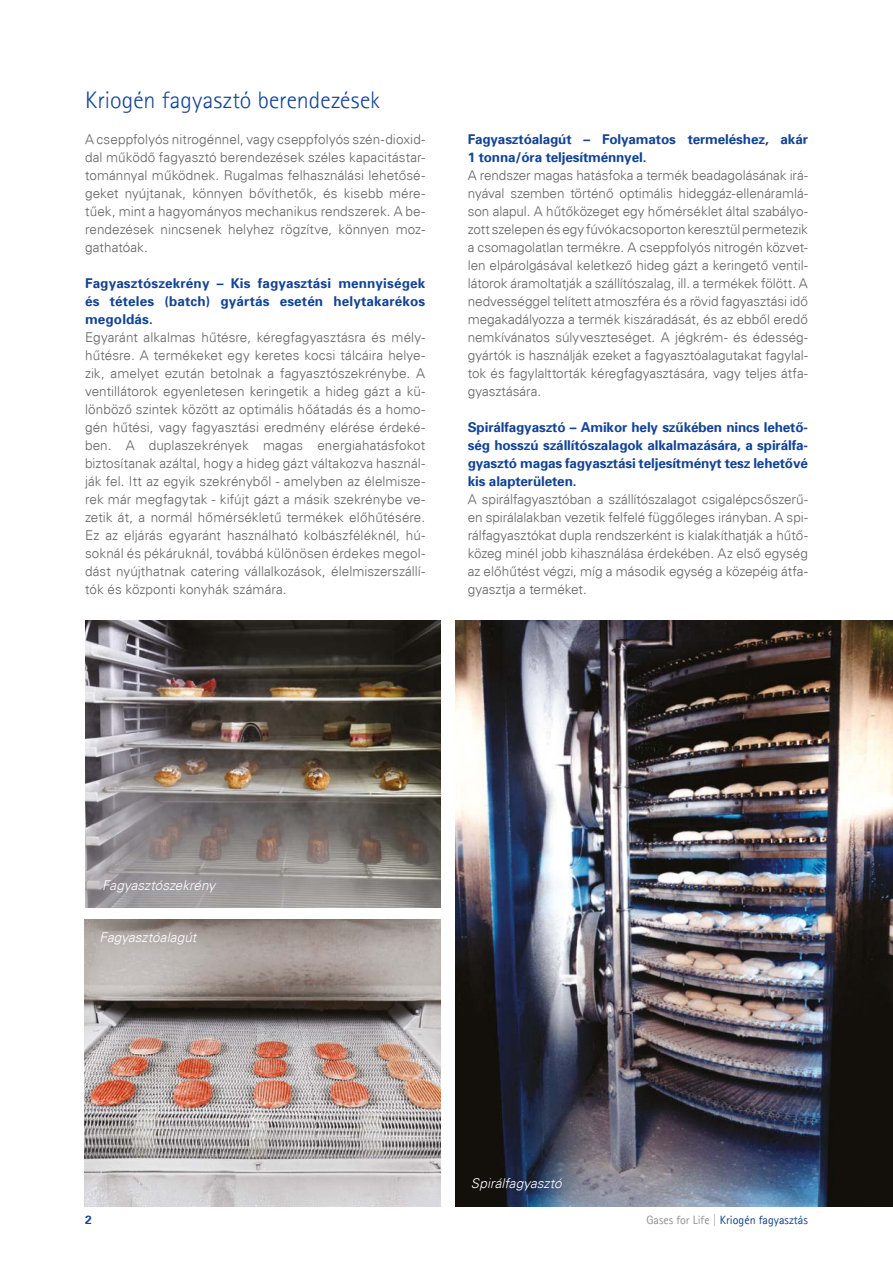
<style>
.page{position:relative;width:893px;height:1263px;background:#fff}
.page>*{position:absolute;margin:0;border:0;box-sizing:border-box;transform-origin:0 0}
.t1{font:300 24px "AT Rotis Sans Serif Magyar";color:#134395}
.t2{font:13.5px/18px "Univers H Lightmagyar";color:#646363;text-align:justify}
.t3{font:13.5px/18px "Univers H Boldmagyar";letter-spacing:-.01em;color:#134395;text-align:justify}
.t4{font:13.5px "Univers H Light Oblmagyar";letter-spacing:.005em;color:#fff}
.t5{font:12px "AT Rotis Sans Serif Magyar";color:#134395}
.t6{font:12px "Univers H Boldmagyar";color:#134395}
.s1{color:#929292}
</style>
<div class="page">
<img style="left:455px;top:621px;width:438px;height:585px">
<img style="left:85px;top:621px;width:356px;height:286px">
<img style="left:85px;top:919px;width:356px;height:287px">
<h1 class="t1" style="left:85px;top:86px;width:296px">Kriogén fagyasztó berendezések</h1>
<p class="t2" style="left:85px;top:130px;width:342px">A cseppfolyós nitrogénnel, vagy cseppfolyós szén-dioxid&shy;dal működő fagyasztó berendezések széles kapacitástar&shy;tománnyal működnek. Rugalmas felhasználási lehetősé&shy;geket nyújtanak, könnyen bővíthetők, és kisebb mére&shy;tűek, mint a hagyományos mechanikus rendszerek. A be&shy;rendezések nincsenek helyhez rögzítve, könnyen moz&shy;gathatóak.</p>
<p class="t3" style="left:85px;top:274px;width:342px">Fagyasztószekrény – Kis fagyasztási mennyiségek és tételes (batch) gyártás esetén helytakarékos megoldás.</p>
<p class="t2" style="left:85px;top:328px;width:342px">Egyaránt alkalmas hűtésre, kéregfagyasztásra és mély&shy;hűtésre. A termékeket egy keretes kocsi tálcáira helye&shy;zik, amelyet ezután betolnak a fagyasztószekrénybe. A ventillátorok egyenletesen keringetik a hideg gázt a kü&shy;lönböző szintek között az optimális hőátadás és a homo&shy;gén hűtési, vagy fagyasztási eredmény elérése érdeké&shy;ben. A duplaszekrények magas energiahatásfokot biztosítanak azáltal, hogy a hideg gázt váltakozva használ&shy;ják fel. Itt az egyik szekrényből - amelyben az élelmisze&shy;rek már megfagytak - kifújt gázt a másik szekrénybe ve&shy;zetik át, a normál hőmérsékletű termékek előhűtésére.<br>Ez az eljárás egyaránt használható kolbászféléknél, hú&shy;soknál és pékáruknál, továbbá különösen érdekes megol&shy;dást nyújthatnak catering vállalkozások, élelmiszerszállí&shy;tók és központi konyhák számára.</p>
<p class="t3" style="left:468px;top:130px;width:342px">Fagyasztóalagút – Folyamatos termeléshez, akár<br>1 tonna/óra teljesítménnyel.</p>
<p class="t2" style="left:468px;top:166px;width:342px">A rendszer magas hatásfoka a termék beadagolásának irá&shy;nyával szemben történő optimális hideggáz-ellenáramlá&shy;son alapul. A hűtőközeget egy hőmérséklet által szabályo&shy;zott szelepen és egy fúvókacsoporton keresztül permetezik a csomagolatlan termékre. A cseppfolyós nitrogén közvet&shy;len elpárolgásával keletkező hideg gázt a keringető ventil&shy;látorok áramoltatják a szállítószalag, ill. a termékek fölött. A nedvességgel telített atmoszféra és a rövid fagyasztási idő megakadályozza a termék kiszáradását, és az ebből eredő nemkívánatos súlyveszteséget. A jégkrém- és édesség&shy;gyártók is használják ezeket a fagyasztóalagutakat fagylal&shy;tok és fagylalttorták kéregfagyasztására, vagy teljes átfa&shy;gyasztására.</p>
<p class="t3" style="left:468px;top:418px;width:342px">Spirálfagyasztó – Amikor hely szűkében nincs lehető&shy;ség hosszú szállítószalagok alkalmazására, a spirálfa&shy;gyasztó magas fagyasztási teljesítményt tesz lehetővé kis alapterületen.</p>
<p class="t2" style="left:468px;top:490px;width:342px">A spirálfagyasztóban a szállítószalagot csigalépcsőszerű&shy;en spirálalakban vezetik felfelé függőleges irányban. A spi&shy;rálfagyasztókat dupla rendszerként is kialakíthatják a hűtő&shy;közeg minél jobb kihasználása érdekében. Az első egység az előhűtést végzi, míg a második egység a közepéig átfa&shy;gyasztja a terméket.</p>
<p class="t4" style="left:102px;top:877px;width:115px">Fagyasztószekrény</p>
<p class="t4" style="left:99px;top:929px;width:98px">Fagyasztóalagút</p>
<p class="t4" style="left:471px;top:1175px;width:92px">Spirálfagyasztó</p>
<p class="t6" style="left:85px;top:1212px;width:8px">2</p>
<p class="t5" style="left:646px;top:1213px;width:163px"><span class="s1">Gases for Life |</span> Kriogén fagyasztás</p>
</div>
